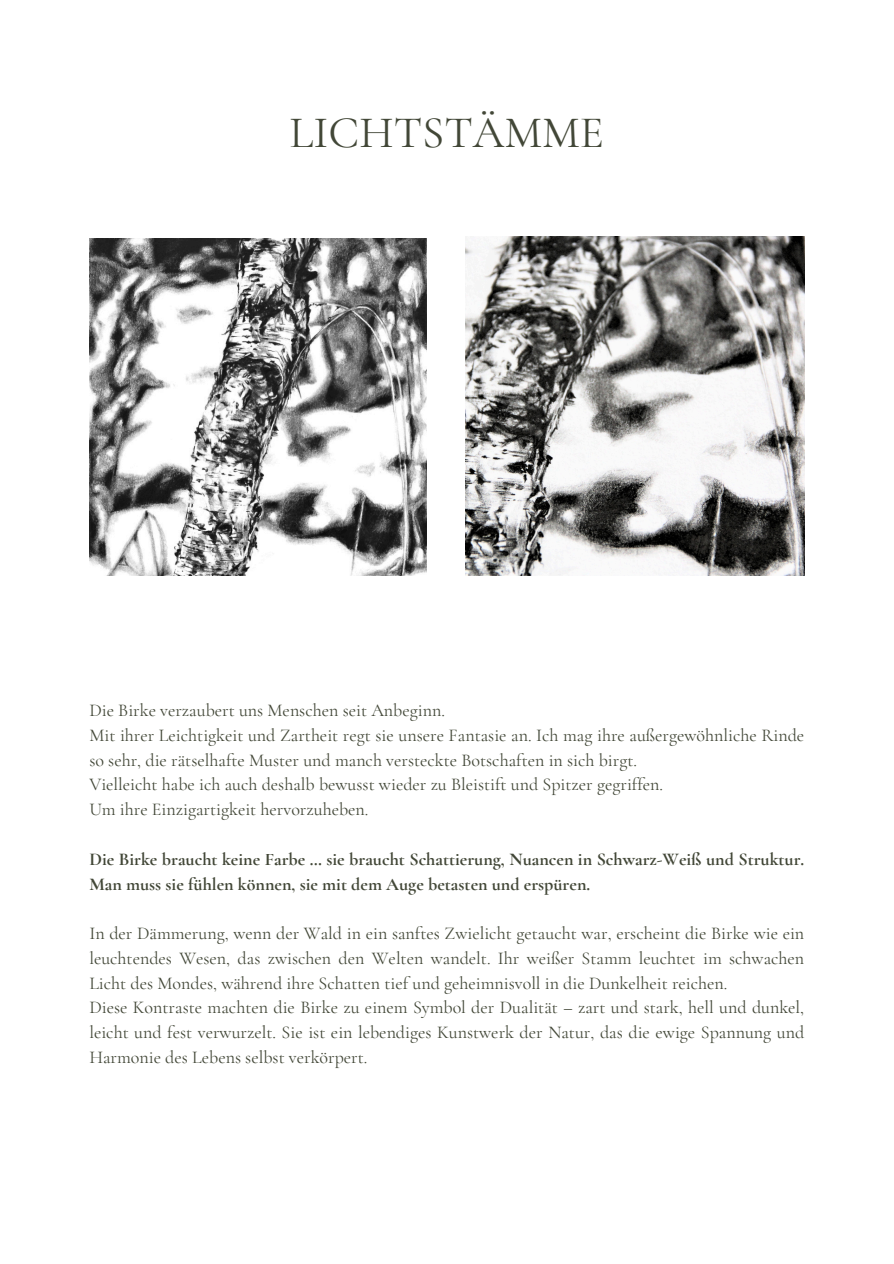
<style>
.page{position:relative;width:894px;height:1264px;background:#fff}
.page>*{position:absolute;margin:0;border:0;box-sizing:border-box;transform-origin:0 0}
.t1{font:45px "Cormorant Garamond";color:#424737}
.t2{font:18px/24.8px "Cormorant Garamond";color:#424737;text-align:justify}
.t3{font:700 18px/24.8px "Cormorant Garamond";color:#424737}
</style>
<div class="page">
<img style="left:89px;top:238px;width:337px;height:337px">
<img style="left:465px;top:236px;width:339px;height:339px">
<p class="t1" style="left:289px;top:105px;width:316px">LICHTSTÄMME</p>
<p class="t2" style="left:89px;top:698px;width:357px">Die Birke verzaubert uns Menschen seit Anbeginn.</p>
<p class="t2" style="left:89px;top:722px;width:716px">Mit ihrer Leichtigkeit und Zartheit regt sie unsere Fantasie an. Ich mag ihre außergewöhnliche Rinde so sehr, die rätselhafte Muster und manch versteckte Botschaften in sich birgt.</p>
<p class="t2" style="left:89px;top:772px;width:575px">Vielleicht habe ich auch deshalb bewusst wieder zu Bleistift und Spitzer gegriffen.</p>
<p class="t2" style="left:89px;top:797px;width:280px">Um ihre Einzigartigkeit hervorzuheben.</p>
<h2 class="t3" style="left:89px;top:846px;width:716px">Die Birke braucht keine Farbe … sie braucht Schattierung, Nuancen in Schwarz-Weiß und Struktur.<br>Man muss sie fühlen können, sie mit dem Auge betasten und erspüren.</h2>
<p class="t2" style="left:89px;top:920px;width:716px">In der Dämmerung, wenn der Wald in ein sanftes Zwielicht getaucht war, erscheint die Birke wie ein leuchtendes Wesen, das zwischen den Welten wandelt. Ihr weißer Stamm leuchtet im schwachen Licht des Mondes, während ihre Schatten tief und geheimnisvoll in die Dunkelheit reichen.</p>
<p class="t2" style="left:89px;top:995px;width:716px">Diese Kontraste machten die Birke zu einem Symbol der Dualität – zart und stark, hell und dunkel, leicht und fest verwurzelt. Sie ist ein lebendiges Kunstwerk der Natur, das die ewige Spannung und Harmonie des Lebens selbst verkörpert.</p>
</div>
